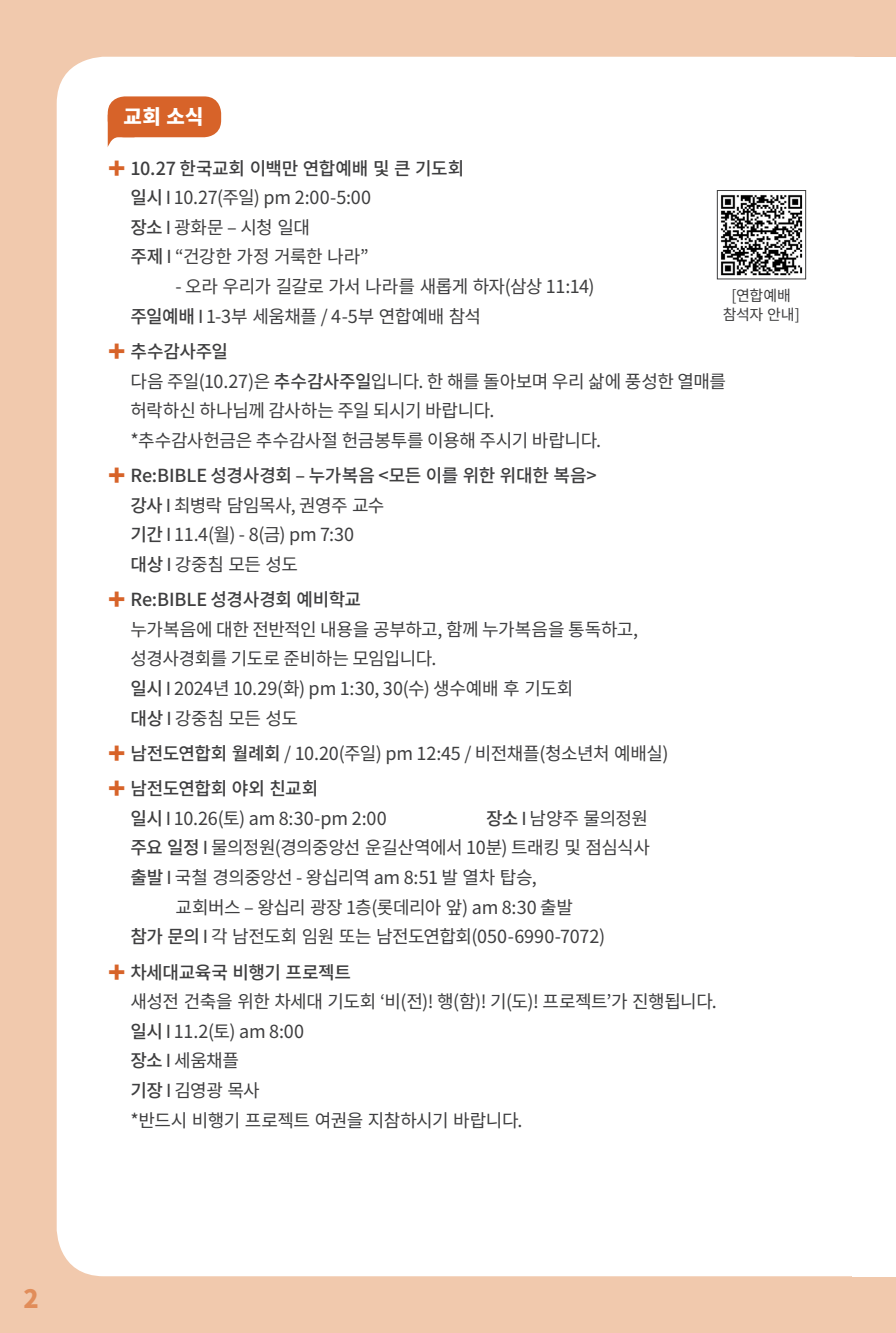
<style>
.page{position:relative;width:896px;height:1333px;background:#fff}
.page>*{position:absolute;margin:0;border:0;box-sizing:border-box;transform-origin:0 0}
.t1{font:900 25.2px "Noto Sans CJ Kkr";color:#e18d5a}
.t2{font:900 20px "Noto Sans CJ Kkr";color:#fff}
.t3{font:18px/29.6px "Noto Sans CJ Kkr";letter-spacing:-.025em;color:#3e3e3f}
.t4{font:15px/19px "Noto Sans CJ Kkr";letter-spacing:-.01em;color:#3e3e3f;text-align:center}
.s1{color:#d76329}
.s2{font-weight:500}
</style>
<div class="page">
<div style="left:0;top:0;width:896px;height:1332px;background:#f1c9ad"></div>
<div style="left:57px;top:57px;width:839px;height:1219px;background:#fff;border-radius:47px"></div>
<div style="left:851px;top:57px;width:45px;height:1219px;background:#fff"></div>
<div style="left:108px;top:96px;width:113px;height:41px;background:#d76329;border-radius:17px"></div>
<svg style="left:108px;top:124px;width:27px;height:23px"></svg>
<img style="left:721px;top:195px;width:82px;height:81px">
<div style="left:717px;top:190px;width:89px;height:89px;border:1px solid #3e3e3f"></div>
<h1 class="t1" style="left:23px;top:1284px;width:17px">2</h1>
<p class="t2" style="left:123px;top:105px;width:82px">교회 소식</p>
<p class="t3" style="left:130px;top:154px;width:335px;text-indent:-23px"><span class="s1">✚</span> <span class="s2">10.27 한국교회 이백만 연합예배 및 큰 기도회 일시</span>Ⅰ10.27(주일) pm 2:00-5:00 <span class="s2">장소</span>Ⅰ광화문 – 시청 일대<br><span class="s2">주제</span>Ⅰ“건강한 가정 거룩한 나라”</p>
<p class="t3" style="left:130px;top:272px;width:466px;text-indent:45px">- 오라 우리가 길갈로 가서 나라를 새롭게 하자(삼상 11:14) <span class="s2">주일예배</span>Ⅰ1-3부 세움채플 / 4-5부 연합예배 참석</p>
<p class="t3" style="left:130px;top:337px;width:597px;text-indent:-23px"><span class="s1">✚</span> <span class="s2">추수감사주일<br></span>다음 주일(10.27)은 <span class="s2">추수감사주일</span>입니다. 한 해를 돌아보며 우리 삶에 풍성한 열매를 허락하신 하나님께 감사하는 주일 되시기 바랍니다.<br>*추수감사헌금은 추수감사절 헌금봉투를 이용해 주시기 바랍니다.</p>
<p class="t3" style="left:130px;top:461px;width:468px;text-indent:-23px"><span class="s1">✚</span> <span class="s2">Re:BIBLE 성경사경회 – 누가복음 &lt;모든 이를 위한 위대한 복음&gt; 강사</span>Ⅰ최병락 담임목사, 권영주 교수<br><span class="s2">기간</span>Ⅰ11.4(월) - 8(금) pm 7:30<br><span class="s2">대상</span>Ⅰ강중침 모든 성도</p>
<p class="t3" style="left:130px;top:585px;width:509px;text-indent:-23px"><span class="s1">✚</span> <span class="s2">Re:BIBLE 성경사경회 예비학교<br></span>누가복음에 대한 전반적인 내용을 공부하고, 함께 누가복음을 통독하고, 성경사경회를 기도로 준비하는 모임입니다.<br><span class="s2">일시</span>Ⅰ2024년 10.29(화) pm 1:30, 30(수) 생수예배 후 기도회 <span class="s2">대상</span>Ⅰ강중침 모든 성도</p>
<p class="t3" style="left:108px;top:736px;width:562px;line-height:35.2px"><span class="s1">✚</span> <span class="s2">남전도연합회 월례회</span> / 10.20(주일) pm 12:45 / 비전채플(청소년처 예배실) <span class="s1">✚</span> <span class="s2">남전도연합회 야외 친교회</span></p>
<p class="t3" style="left:130px;top:803px;width:258px"><span class="s2">일시</span>Ⅰ10.26(토) am 8:30-pm 2:00</p>
<p class="t3" style="left:486px;top:803px;width:164px"><span class="s2">장소</span>Ⅰ남양주 물의정원</p>
<p class="t3" style="left:130px;top:833px;width:521px"><span class="s2">주요 일정</span>Ⅰ물의정원(경의중앙선 운길산역에서 10분) 트래킹 및 점심식사</p>
<p class="t3" style="left:130px;top:863px;width:408px"><span class="s2">출발</span>Ⅰ국철 경의중앙선 - 왕십리역 am 8:51 발 열차 탑승,</p>
<p class="t3" style="left:176px;top:892px;width:399px">교회버스 – 왕십리 광장 1층(롯데리아 앞) am 8:30 출발</p>
<p class="t3" style="left:130px;top:922px;width:476px"><span class="s2">참가 문의</span>Ⅰ각 남전도회 임원 또는 남전도연합회(050-6990-7072)</p>
<p class="t3" style="left:130px;top:957px;width:588px;text-indent:-23px"><span class="s1">✚</span> <span class="s2">차세대교육국 비행기 프로젝트<br></span>새성전 건축을 위한 차세대 기도회 ‘비(전)! 행(함)! 기(도)! 프로젝트’가 진행됩니다. <span class="s2">일시</span>Ⅰ11.2(토) am 8:00<br><span class="s2">장소</span>Ⅰ세움채플<br><span class="s2">기장</span>Ⅰ김영광 목사<br>*반드시 비행기 프로젝트 여권을 지참하시기 바랍니다.</p>
<p class="t4" style="left:723px;top:286px;width:78px">[연합예배 참석자 안내]</p>
</div>
